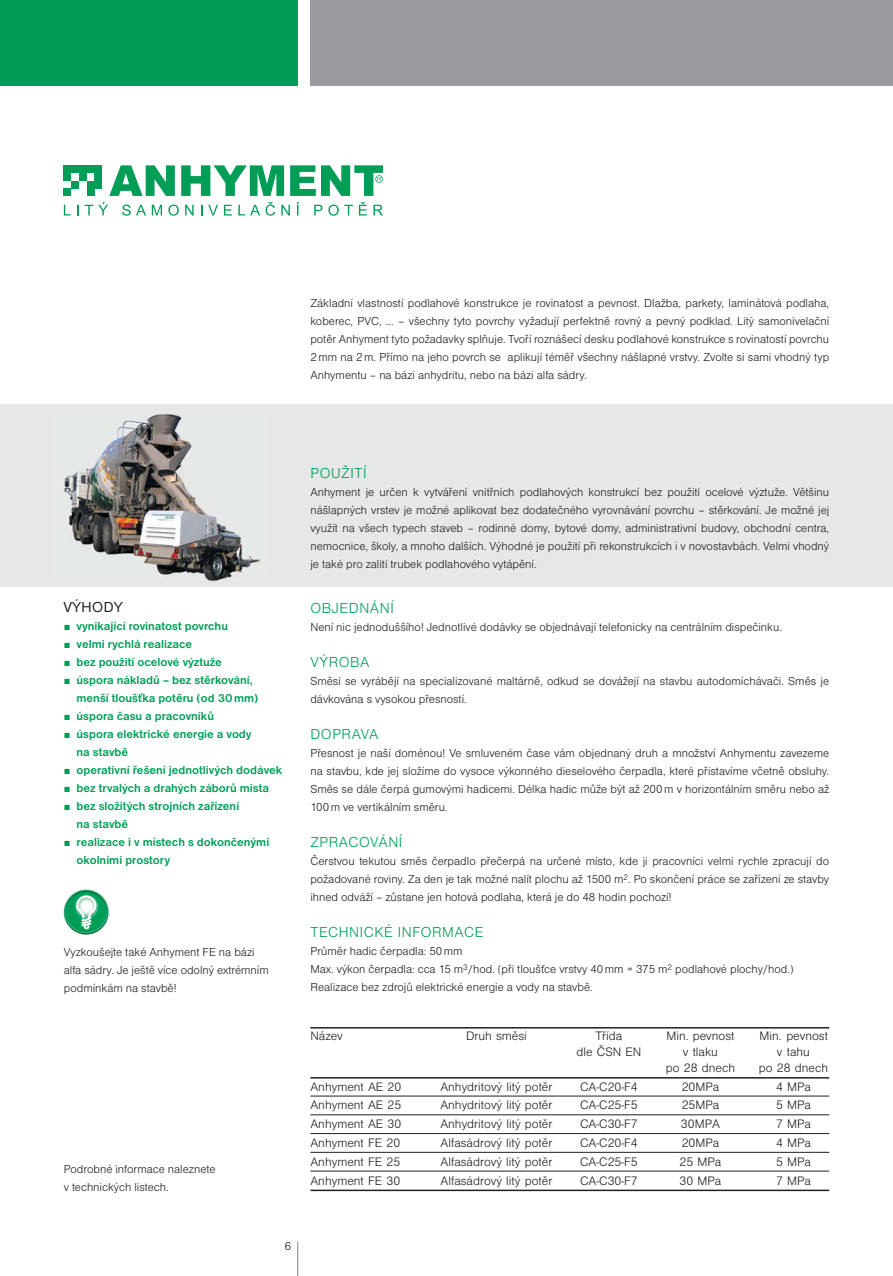
<style>
.page{position:relative;width:893px;height:1276px;background:#fff}
.page>*{position:absolute;margin:0;border:0;box-sizing:border-box;transform-origin:0 0}
.t1{font:15px "Nimbus San DCE Ligh";letter-spacing:.04em;color:#009d57}
.t2{font:15px "Nimbus San DCE";letter-spacing:.04em;color:#231f20}
.t3{font:12.75px "Nimbus San DCE Ligh";color:#231f20}
.t4{font:12px/18px "Nimbus San DCE Ligh";color:#231f20;text-align:justify}
.t5{font:700 12px/18px "Nimbus San DCE";color:#009d57}
.s1{font-family:"European Pi Three";font-weight:400}
</style>
<div class="page">
<div style="left:0;top:0;width:298px;height:85px;background:#009d57"></div>
<div style="left:310px;top:0;width:583px;height:85px;background:#999b9e"></div>
<hr style="left:297px;top:1241px;width:1px;height:35px;background:#999b9e">
<div style="left:0;top:404px;width:893px;height:182px;background:#e6e7e8"></div>
<img style="left:63px;top:414px;width:198px;height:167px">
<svg style="left:109px;top:165px;width:66px;height:31px"></svg>
<svg style="left:181px;top:165px;width:103px;height:31px"></svg>
<div style="left:64px;top:165px;width:7px;height:7px;background:#009d57"></div>
<div style="left:72px;top:165px;width:7px;height:7px;background:#009d57"></div>
<div style="left:79px;top:165px;width:7px;height:7px;background:#009d57"></div>
<div style="left:87px;top:165px;width:7px;height:7px;background:#009d57"></div>
<div style="left:95px;top:165px;width:7px;height:7px;background:#009d57"></div>
<div style="left:64px;top:173px;width:7px;height:7px;background:#009d57"></div>
<div style="left:79px;top:173px;width:7px;height:7px;background:#009d57"></div>
<div style="left:95px;top:173px;width:7px;height:7px;background:#009d57"></div>
<div style="left:72px;top:181px;width:7px;height:7px;background:#009d57"></div>
<div style="left:87px;top:181px;width:7px;height:7px;background:#009d57"></div>
<div style="left:95px;top:181px;width:7px;height:7px;background:#009d57"></div>
<div style="left:64px;top:189px;width:7px;height:7px;background:#009d57"></div>
<div style="left:87px;top:189px;width:7px;height:7px;background:#009d57"></div>
<svg style="left:64px;top:205px;width:7px;height:10px"></svg>
<svg style="left:77px;top:205px;width:2px;height:10px"></svg>
<svg style="left:85px;top:202px;width:23px;height:13px"></svg>
<svg style="left:122px;top:205px;width:24px;height:11px"></svg>
<svg style="left:152px;top:205px;width:10px;height:10px"></svg>
<svg style="left:168px;top:205px;width:11px;height:11px"></svg>
<svg style="left:185px;top:205px;width:9px;height:10px"></svg>
<svg style="left:208px;top:205px;width:10px;height:10px"></svg>
<svg style="left:224px;top:205px;width:8px;height:10px"></svg>
<svg style="left:238px;top:205px;width:22px;height:10px"></svg>
<svg style="left:266px;top:202px;width:9px;height:14px"></svg>
<svg style="left:281px;top:205px;width:9px;height:10px"></svg>
<svg style="left:297px;top:202px;width:2px;height:13px"></svg>
<svg style="left:314px;top:205px;width:8px;height:10px"></svg>
<svg style="left:328px;top:205px;width:25px;height:11px"></svg>
<svg style="left:359px;top:202px;width:8px;height:13px"></svg>
<svg style="left:373px;top:205px;width:10px;height:10px"></svg>
<svg style="left:290px;top:165px;width:93px;height:31px"></svg>
<hr style="left:310px;top:1027px;width:519px;height:1px;background:#231f20">
<hr style="left:310px;top:1077px;width:519px;height:1px;background:#231f20">
<hr style="left:310px;top:1095px;width:519px;height:1px;background:#231f20">
<hr style="left:310px;top:1114px;width:519px;height:1px;background:#231f20">
<hr style="left:310px;top:1133px;width:519px;height:1px;background:#231f20">
<hr style="left:310px;top:1152px;width:519px;height:1px;background:#231f20">
<hr style="left:310px;top:1170px;width:519px;height:1px;background:#231f20">
<hr style="left:310px;top:1189px;width:519px;height:2px;background:#231f20">
<svg style="left:64px;top:889px;width:45px;height:45px"></svg>
<svg style="left:65px;top:890px;width:43px;height:43px"></svg>
<div style="left:66px;top:891px;width:41px;height:41px;background:#009d57;border-radius:50%"></div>
<svg style="left:72px;top:892px;width:28px;height:28px"></svg>
<svg style="left:76px;top:895px;width:20px;height:34px"></svg>
<p class="t4" style="left:310px;top:295px;width:520px">Základní vlastností podlahové konstrukce je rovinatost a pevnost. Dlažba, parkety, laminátová podlaha, koberec, PVC, ... – všechny tyto povrchy vyžadují perfektně rovný a pevný podklad. Litý samonivelační potěr Anhyment tyto požadavky splňuje. Tvoří roznášecí desku podlahové konstrukce s rovinatostí povrchu 2 mm na 2 m. Přímo na jeho povrch se aplikují téměř všechny nášlapné vrstvy. Zvolte si sami vhodný typ Anhymentu – na bázi anhydritu, nebo na bázi alfa sádry.</p>
<p class="t2" style="left:64px;top:601px;width:60px">VÝHODY</p>
<p class="t5" style="left:64px;top:617px;width:166px"><span class="s1">-</span> vynikající rovinatost povrchu</p>
<p class="t5" style="left:64px;top:635px;width:130px"><span class="s1">-</span> velmi rychlá realizace</p>
<p class="t5" style="left:64px;top:653px;width:160px"><span class="s1">-</span> bez použití ocelové výztuže</p>
<p class="t5" style="left:77px;top:671px;width:183px;text-indent:-13px"><span class="s1">-</span> úspora nákladů – bez stěrkování, menší tloušťka potěru (od 30 mm)</p>
<p class="t5" style="left:64px;top:707px;width:152px"><span class="s1">-</span> úspora času a pracovníků</p>
<p class="t5" style="left:77px;top:725px;width:177px;text-indent:-13px"><span class="s1">-</span> úspora elektrické energie a vody na stavbě</p>
<p class="t5" style="left:64px;top:761px;width:220px"><span class="s1">-</span> operativní řešení jednotlivých dodávek</p>
<p class="t5" style="left:64px;top:779px;width:207px"><span class="s1">-</span> bez trvalých a drahých záborů místa</p>
<p class="t5" style="left:77px;top:797px;width:164px;text-indent:-13px"><span class="s1">-</span> bez složitých strojních zařízení na stavbě</p>
<p class="t5" style="left:77px;top:833px;width:194px;text-indent:-13px"><span class="s1">-</span> realizace i v místech s dokončenými okolními prostory</p>
<p class="t4" style="left:64px;top:944px;width:206px;text-align:left">Vyzkoušejte také Anhyment FE na bázi alfa sádry. Je ještě více odolný extrémním podmínkám na stavbě!</p>
<p class="t4" style="left:64px;top:1161px;width:153px">Podrobné informace naleznete v technických listech.</p>
<p class="t4" style="left:285px;top:1238px;width:8px">6</p>
<p class="t1" style="left:310px;top:467px;width:58px">POUŽITÍ</p>
<p class="t4" style="left:310px;top:484px;width:520px">Anhyment je určen k vytváření vnitřních podlahových konstrukcí bez použití ocelové výztuže. Většinu nášlapných vrstev je možné aplikovat bez dodatečného vyrovnávání povrchu – stěrkování. Je možné jej využít na všech typech staveb – rodinné domy, bytové domy, administrativní budovy, obchodní centra, nemocnice, školy, a mnoho dalších. Výhodné je použití při rekonstrukcích i v novostavbách. Velmi vhodný je také pro zalití trubek podlahového vytápění.</p>
<p class="t1" style="left:310px;top:602px;width:85px">OBJEDNÁNÍ</p>
<p class="t4" style="left:310px;top:619px;width:473px">Není nic jednoduššího! Jednotlivé dodávky se objednávají telefonicky na centrálním dispečinku.</p>
<p class="t1" style="left:310px;top:656px;width:61px">VÝROBA</p>
<p class="t4" style="left:310px;top:673px;width:520px">Směsi se vyrábějí na specializované maltárně, odkud se dovážejí na stavbu autodomíchávači. Směs je dávkována s vysokou přesností.</p>
<p class="t1" style="left:310px;top:728px;width:70px">DOPRAVA</p>
<p class="t4" style="left:310px;top:745px;width:520px">Přesnost je naší doménou! Ve smluveném čase vám objednaný druh a množství Anhymentu zavezeme na stavbu, kde jej složíme do vysoce výkonného dieselového čerpadla, které přistavíme včetně obsluhy.<br>Směs se dále čerpá gumovými hadicemi. Délka hadic může být až 200 m v horizontálním směru nebo až 100 m ve vertikálním směru.</p>
<p class="t1" style="left:310px;top:836px;width:93px">ZPRACOVÁNÍ</p>
<p class="t4" style="left:310px;top:853px;width:520px">Čerstvou tekutou směs čerpadlo přečerpá na určené místo, kde ji pracovníci velmi rychle zpracují do požadované roviny. Za den je tak možné nalít plochu až 1500 m<sup>2</sup>. Po skončení práce se zařízení ze stavby ihned odváží – zůstane jen hotová podlaha, která je do 48 hodin pochozí!</p>
<p class="t1" style="left:310px;top:926px;width:174px">TECHNICKÉ INFORMACE</p>
<p class="t4" style="left:310px;top:943px;width:485px;text-align:left">Průměr hadic čerpadla: 50 mm<br>Max. výkon čerpadla: cca 15 m<sup>3</sup>/hod. (při tloušťce vrstvy 40 mm = 375 m<sup>2</sup> podlahové plochy/hod.)<br>Realizace bez zdrojů elektrické energie a vody na stavbě.</p>
<p class="t3" style="left:310px;top:1031px;width:34px">Název</p>
<p class="t3" style="left:466px;top:1031px;width:62px">Druh směsi</p>
<p class="t3" style="left:595px;top:1031px;width:28px">Třída</p>
<p class="t3" style="left:666px;top:1031px;width:69px">Min. pevnost</p>
<p class="t3" style="left:759px;top:1031px;width:70px">Min. pevnost</p>
<p class="t3" style="left:576px;top:1047px;width:66px">dle ČSN EN</p>
<p class="t3" style="left:683px;top:1047px;width:37px">v tlaku</p>
<p class="t3" style="left:777px;top:1047px;width:34px">v tahu</p>
<p class="t3" style="left:666px;top:1062px;width:71px">po 28 dnech</p>
<p class="t3" style="left:759px;top:1062px;width:71px">po 28 dnech</p>
<p class="t3" style="left:310px;top:1081px;width:92px">Anhyment AE 20</p>
<p class="t3" style="left:440px;top:1081px;width:114px">Anhydritový litý potěr</p>
<p class="t3" style="left:580px;top:1081px;width:59px">CA-C20-F4</p>
<p class="t3" style="left:682px;top:1081px;width:39px">20MPa</p>
<p class="t3" style="left:776px;top:1081px;width:36px">4 MPa</p>
<p class="t3" style="left:310px;top:1100px;width:92px">Anhyment AE 25</p>
<p class="t3" style="left:440px;top:1100px;width:114px">Anhydritový litý potěr</p>
<p class="t3" style="left:580px;top:1100px;width:59px">CA-C25-F5</p>
<p class="t3" style="left:682px;top:1100px;width:39px">25MPa</p>
<p class="t3" style="left:776px;top:1100px;width:36px">5 MPa</p>
<p class="t3" style="left:310px;top:1119px;width:92px">Anhyment AE 30</p>
<p class="t3" style="left:440px;top:1119px;width:114px">Anhydritový litý potěr</p>
<p class="t3" style="left:580px;top:1119px;width:59px">CA-C30-F7</p>
<p class="t3" style="left:681px;top:1119px;width:41px">30MPA</p>
<p class="t3" style="left:776px;top:1119px;width:36px">7 MPa</p>
<p class="t3" style="left:310px;top:1137px;width:91px">Anhyment FE 20</p>
<p class="t3" style="left:440px;top:1137px;width:113px">Alfasádrový litý potěr</p>
<p class="t3" style="left:580px;top:1137px;width:59px">CA-C20-F4</p>
<p class="t3" style="left:682px;top:1137px;width:39px">20MPa</p>
<p class="t3" style="left:776px;top:1137px;width:36px">4 MPa</p>
<p class="t3" style="left:310px;top:1156px;width:91px">Anhyment FE 25</p>
<p class="t3" style="left:440px;top:1156px;width:113px">Alfasádrový litý potěr</p>
<p class="t3" style="left:580px;top:1156px;width:59px">CA-C25-F5</p>
<p class="t3" style="left:679px;top:1156px;width:43px">25 MPa</p>
<p class="t3" style="left:776px;top:1156px;width:36px">5 MPa</p>
<p class="t3" style="left:310px;top:1175px;width:91px">Anhyment FE 30</p>
<p class="t3" style="left:440px;top:1175px;width:113px">Alfasádrový litý potěr</p>
<p class="t3" style="left:580px;top:1175px;width:59px">CA-C30-F7</p>
<p class="t3" style="left:679px;top:1175px;width:43px">30 MPa</p>
<p class="t3" style="left:776px;top:1175px;width:36px">7 MPa</p>
</div>
